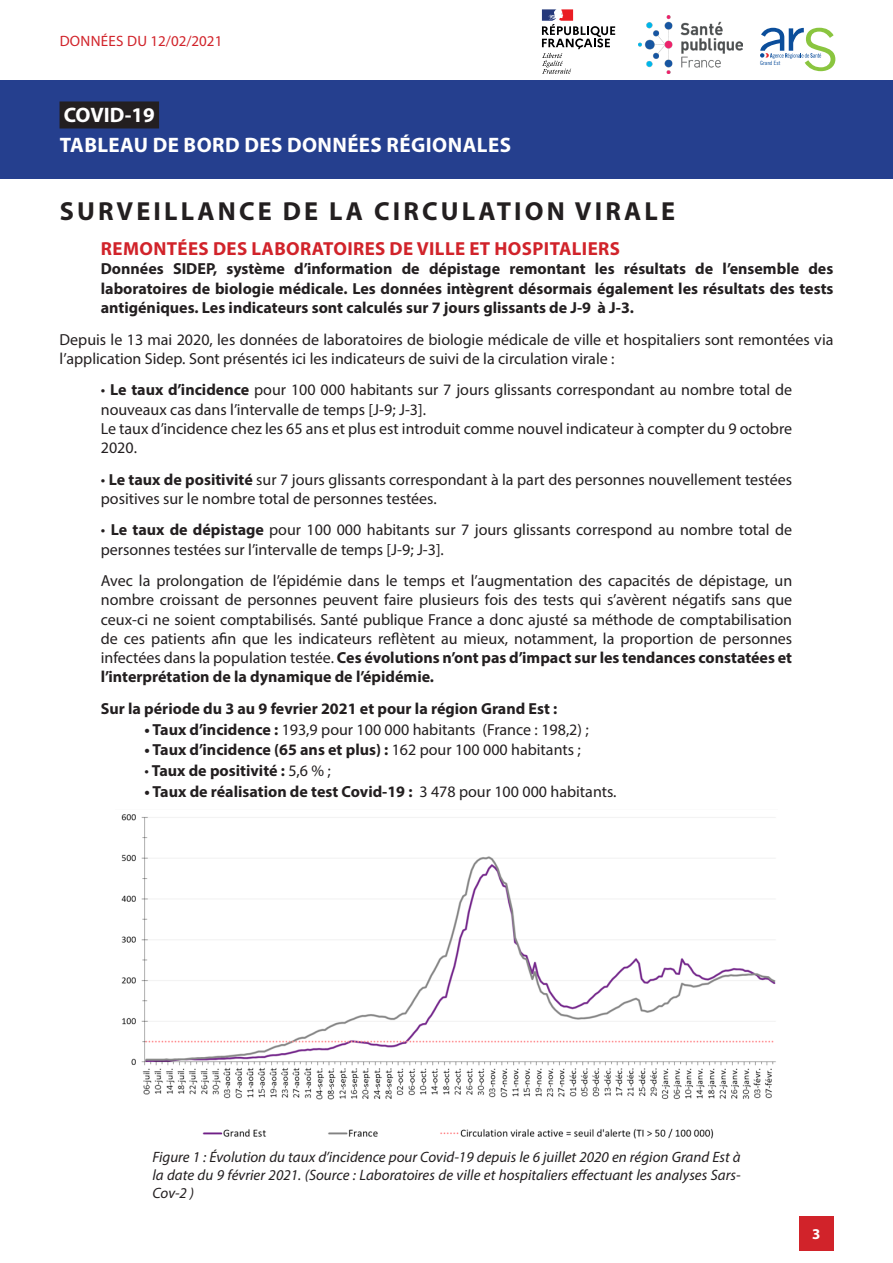
<style>
.page{position:relative;width:893px;height:1263px;background:#fff}
.page>*{position:absolute;margin:0;border:0;box-sizing:border-box;transform-origin:0 0}
.Titre{font:700 26.25px "Myriad Pro";letter-spacing:.12em;color:#231f20}
.t1{font:700 21px/29.4px "Myriad Pro";letter-spacing:.02em;color:#fff}
.Partie{font:700 18.9px "Myriad Pro";letter-spacing:.02em;color:#d1232a}
.Texte{font:16.05px/19.2px "Myriad Pro";color:#231f20}
.Texte-2{font:700 16.05px/19.2px "Myriad Pro";color:#231f20;text-align:justify}
.Legende{font:italic 15px/18px "Myriad Pro";color:#231f20;text-align:justify}
.t2{font:15px "Myriad Pro";letter-spacing:.02em;color:#d1232a}
.t3{font:700 15px "Myriad Pro";color:#fff}
.t4{font:5.85px "Trade Gothic LT Std Cn 18";color:#0b4e9b}
.s1{font-weight:700}
.s2{font-weight:400}
</style>
<div class="page">
<div style="left:0;top:80px;width:893px;height:99px;background:#253f8e"></div>
<div style="left:60px;top:101px;width:99px;height:27px;background:#231f20"></div>
<div style="left:799px;top:1216px;width:34px;height:34px;background:#d1232a"></div>
<img style="left:638px;top:15px;width:104px;height:59px">
<svg style="left:760px;top:28px;width:75px;height:43px"></svg>
<svg style="left:542px;top:9px;width:73px;height:65px"></svg>
<img style="left:121px;top:814px;width:655px;height:325px">
<p class="t2" style="left:60px;top:31px;width:164px">DONNÉES DU 12/02/2021</p>
<h2 class="t1" style="left:60px;top:100px;width:453px">COVID-19<br>TABLEAU DE BORD DES DONNÉES RÉGIONALES</h2>
<p class="t4" style="left:760px;top:59px;width:22px">Grand Est</p>
<p class="Titre" style="left:60px;top:194px;width:617px">SURVEILLANCE DE LA CIRCULATION VIRALE</p>
<p class="Partie" style="left:101px;top:237px;width:520px">REMONTÉES DES LABORATOIRES DE VILLE ET HOSPITALIERS</p>
<p class="Texte-2" style="left:101px;top:259px;width:734px">Données SIDEP, système d’information de dépistage remontant les résultats de l’ensemble des laboratoires de biologie médicale. Les données intègrent désormais également les résultats des tests antigéniques. Les indicateurs sont calculés sur 7 jours glissants de J-9 à J-3.</p>
<p class="Texte" style="left:60px;top:329px;width:775px">Depuis le 13 mai 2020, les données de laboratoires de biologie médicale de ville et hospitaliers sont remontées via l’application Sidep. Sont présentés ici les indicateurs de suivi de la circulation virale :</p>
<p class="Texte" style="left:101px;top:380px;width:693px">• <span class="s1">Le taux d’incidence</span> pour 100 000 habitants sur 7 jours glissants correspondant au nombre total de nouveaux cas dans l’intervalle de temps [J-9; J-3].</p>
<p class="Texte" style="left:101px;top:418px;width:693px">Le taux d’incidence chez les 65 ans et plus est introduit comme nouvel indicateur à compter du 9 octobre<br>2020.</p>
<p class="Texte" style="left:101px;top:469px;width:693px">• <span class="s1">Le taux de positivité</span> sur 7 jours glissants correspondant à la part des personnes nouvellement testées positives sur le nombre total de personnes testées.</p>
<p class="Texte" style="left:101px;top:520px;width:693px">• <span class="s1">Le taux de dépistage</span> pour 100 000 habitants sur 7 jours glissants correspond au nombre total de personnes testées sur l’intervalle de temps [J-9; J-3].</p>
<p class="Texte" style="left:101px;top:571px;width:693px;text-align:justify">Avec la prolongation de l’épidémie dans le temps et l’augmentation des capacités de dépistage, un nombre croissant de personnes peuvent faire plusieurs fois des tests qui s’avèrent négatifs sans que ceux-ci ne soient comptabilisés. Santé publique France a donc ajusté sa méthode de comptabilisation de ces patients afin que les indicateurs reflètent au mieux, notamment, la proportion de personnes infectées dans la population testée. <span class="s1">Ces évolutions n’ont pas d’impact sur les tendances constatées et l’interprétation de la dynamique de l’épidémie.</span></p>
<p class="Texte-2" style="left:101px;top:698px;width:458px">Sur la période du 3 au 9 fevrier 2021 et pour la région Grand Est :</p>
<p class="Texte" style="left:145px;top:719px;width:446px"><span class="s1">• Taux d’incidence :</span> 193,9 pour 100 000 habitants (France : 198,2) ;</p>
<p class="Texte-2" style="left:145px;top:740px;width:438px">• Taux d’incidence (65 ans et plus) : <span class="s2">162 pour 100 000 habitants ;</span></p>
<p class="Texte-2" style="left:145px;top:760px;width:188px"><span class="s2">•</span> Taux de positivité : <span class="s2">5,6 % ;</span></p>
<p class="Texte-2" style="left:145px;top:781px;width:473px">• Taux de réalisation de test Covid-19 : <span class="s2">3 478 pour 100 000 habitants.</span></p>
<p class="Legende" style="left:152px;top:1148px;width:590px">Figure 1 : Évolution du taux d’incidence pour Covid-19 depuis le 6 juillet 2020 en région Grand Est à la date du 9 février 2021. (Source : Laboratoires de ville et hospitaliers effectuant les analyses Sars-Cov-2 )</p>
<p class="t3" style="left:812px;top:1224px;width:10px">3</p>
</div>
